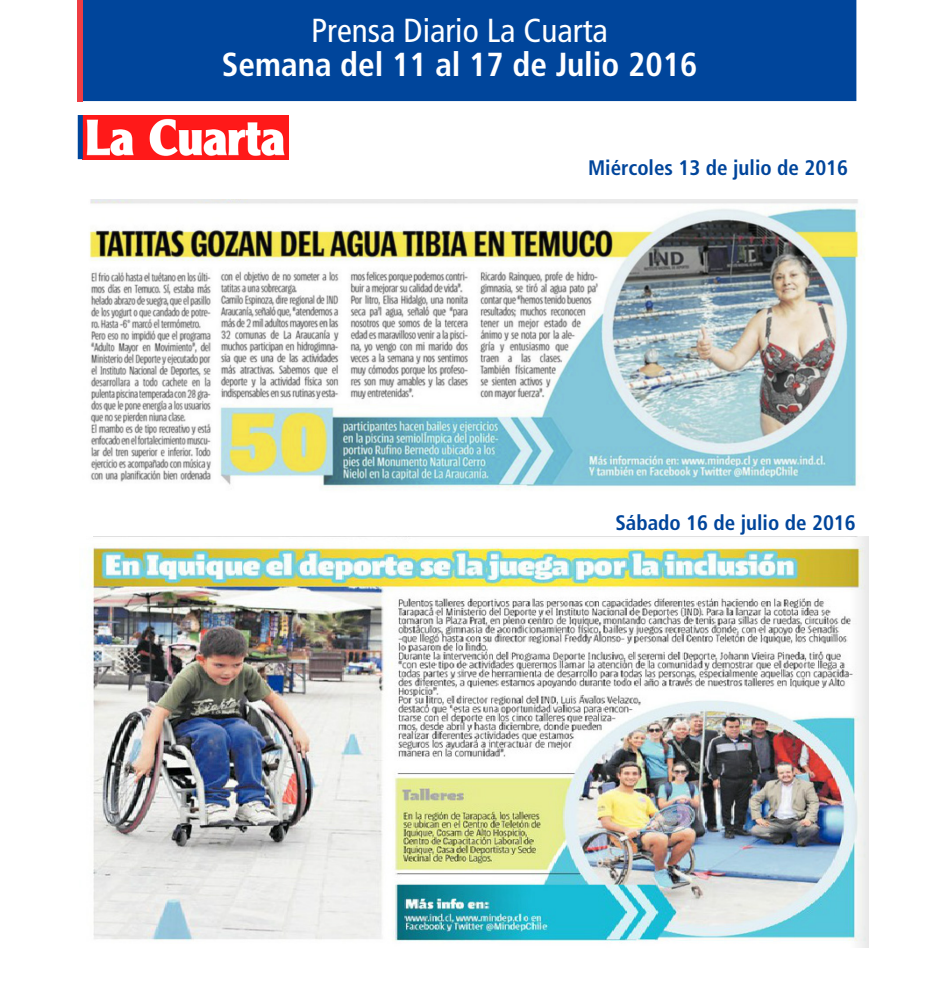
<style>
.page{position:relative;width:943px;height:993px;background:#fff}
.page>*{position:absolute;margin:0;border:0;box-sizing:border-box;transform-origin:0 0}
.t1{font:700 condensed 33.25px "Frutiger LT Std";color:#fff}
.t2{font:condensed 33.25px "Frutiger LT Std";color:#fff}
.t3{font:700 condensed 21px "Frutiger LT Std";color:#00459b}
</style>
<div class="page">
<div style="left:83px;top:0;width:773px;height:101px;background:#00459b"></div>
<div style="left:78px;top:0;width:5px;height:101px;background:#ee3d43"></div>
<img style="left:83px;top:115px;width:205px;height:44px">
<svg style="left:78px;top:115px;width:5px;height:44px"></svg>
<img style="left:89px;top:199px;width:776px;height:291px">
<img style="left:87px;top:536px;width:781px;height:410px">
<p class="t2" style="left:311px;top:11px;width:298px">Prensa Diario La Cuarta</p>
<p class="t1" style="left:222px;top:44px;width:477px">Semana del 11 al 17 de Julio 2016</p>
<p class="t3" style="left:588px;top:155px;width:261px">Miércoles 13 de julio de 2016</p>
<p class="t3" style="left:615px;top:509px;width:242px">Sábado 16 de julio de 2016</p>
</div>
